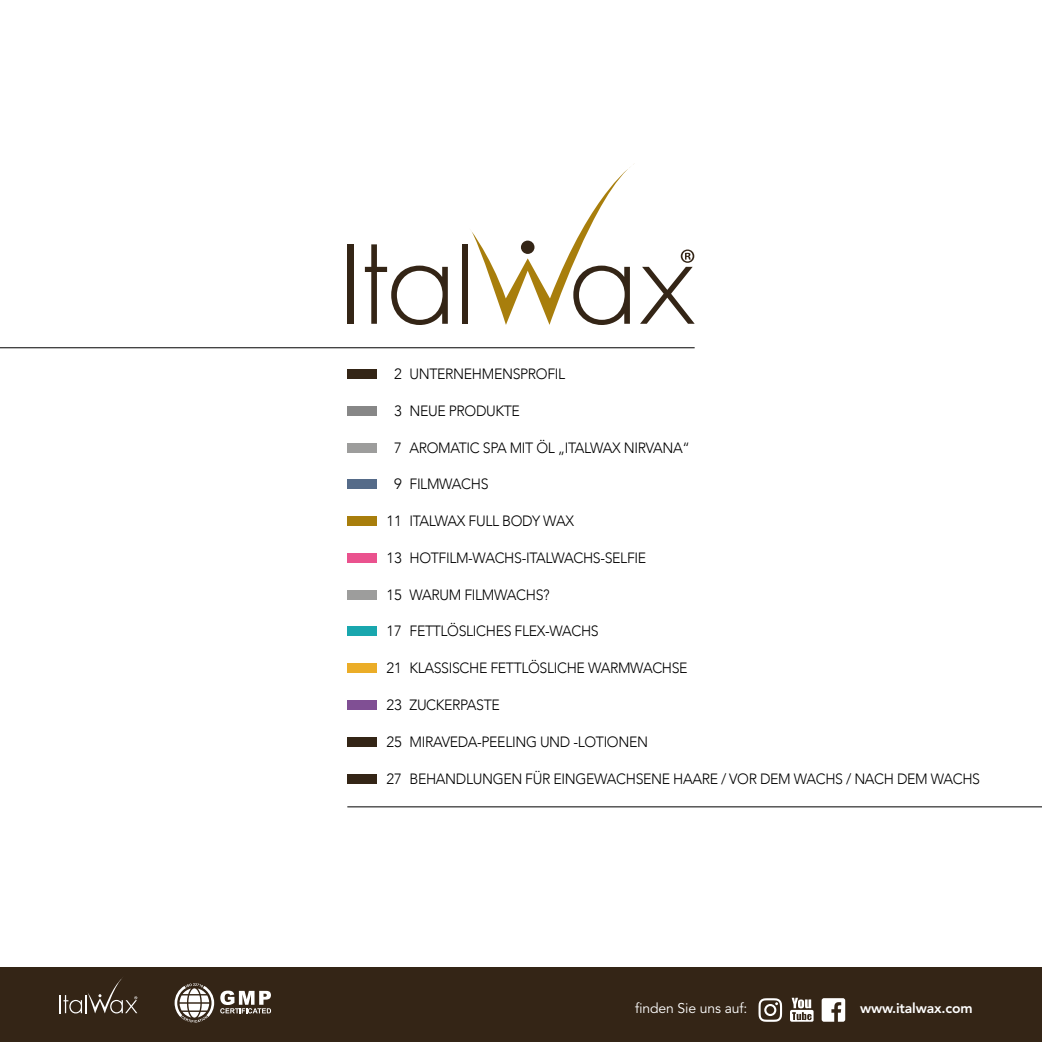
<style>
.page{position:relative;width:1042px;height:1042px;background:#fff}
.page>*{position:absolute;margin:0;border:0;box-sizing:border-box;transform-origin:0 0}
.t1{font:300 14.88px "Avenir";letter-spacing:-.025em;color:#000;scale:.95 1}
.t2{font:300 14.88px "Avenir";letter-spacing:-.025em;color:#000}
.t3{font:14px "Avenir LT Std";letter-spacing:-.01em;color:#fff}
.t4{font:800 14px "Avenir LT Std";letter-spacing:-.01em;color:#fff}
</style>
<div class="page">
<div style="left:0;top:967px;width:1042px;height:75px;background:#342516"></div>
<svg style="left:60px;top:977px;width:77px;height:36px"></svg>
<hr style="left:0;top:347px;width:694px;height:1px;background:#000">
<div style="left:347px;top:244px;width:6px;height:80px;background:#342516"></div>
<svg style="left:365px;top:244px;width:83px;height:81px"></svg>
<div style="left:462px;top:244px;width:6px;height:80px;background:#342516"></div>
<svg style="left:470px;top:163px;width:224px;height:162px"></svg>
<svg style="left:175px;top:983px;width:39px;height:39px"></svg>
<svg style="left:220px;top:990px;width:51px;height:23px"></svg>
<div style="left:347px;top:369px;width:30px;height:10px;background:#342516"></div>
<div style="left:347px;top:479px;width:30px;height:10px;background:#556b89"></div>
<div style="left:347px;top:516px;width:30px;height:10px;background:#a87e0c"></div>
<div style="left:347px;top:553px;width:30px;height:10px;background:#ea528e"></div>
<div style="left:347px;top:590px;width:30px;height:9px;background:#9d9d9c"></div>
<div style="left:347px;top:626px;width:30px;height:10px;background:#19a7ae"></div>
<div style="left:347px;top:663px;width:30px;height:10px;background:#ebad28"></div>
<div style="left:347px;top:737px;width:30px;height:10px;background:#342516"></div>
<div style="left:347px;top:700px;width:30px;height:10px;background:#804f94"></div>
<div style="left:347px;top:406px;width:30px;height:10px;background:#878787"></div>
<div style="left:347px;top:442px;width:30px;height:10px;background:#9d9d9c"></div>
<div style="left:347px;top:773px;width:30px;height:10px;background:#342516"></div>
<hr style="left:347px;top:806px;width:695px;height:1px;background:#000">
<svg style="left:790px;top:998px;width:23px;height:23px"></svg>
<svg style="left:758px;top:998px;width:24px;height:24px"></svg>
<svg style="left:821px;top:998px;width:24px;height:23px"></svg>
<p class="t2" style="left:394px;top:365px;width:9px">2</p>
<p class="t2" style="left:394px;top:402px;width:9px">3</p>
<p class="t2" style="left:394px;top:439px;width:9px">7</p>
<p class="t2" style="left:394px;top:475px;width:9px">9</p>
<p class="t2" style="left:386px;top:512px;width:17px">11</p>
<p class="t2" style="left:386px;top:549px;width:17px">13</p>
<p class="t2" style="left:386px;top:586px;width:17px">15</p>
<p class="t2" style="left:386px;top:622px;width:17px">17</p>
<p class="t2" style="left:386px;top:659px;width:17px">21</p>
<p class="t2" style="left:386px;top:696px;width:17px">23</p>
<p class="t2" style="left:386px;top:733px;width:17px">25</p>
<p class="t2" style="left:386px;top:769px;width:17px">27</p>
<p class="t1" style="left:409px;top:365px;width:165px">UNTERNEHMENSPROFIL</p>
<p class="t1" style="left:409px;top:402px;width:118px">NEUE PRODUKTE</p>
<p class="t1" style="left:409px;top:439px;width:297px">AROMATIC SPA MIT ÖL „ITALWAX NIRVANA“</p>
<p class="t1" style="left:409px;top:475px;width:85px">FILMWACHS</p>
<p class="t1" style="left:409px;top:512px;width:175px">ITALWAX FULL BODY WAX</p>
<p class="t1" style="left:409px;top:549px;width:251px">HOTFILM-WACHS-ITALWACHS-SELFIE</p>
<p class="t1" style="left:409px;top:586px;width:149px">WARUM FILMWACHS?</p>
<p class="t1" style="left:409px;top:622px;width:201px">FETTLÖSLICHES FLEX-WACHS</p>
<p class="t1" style="left:409px;top:659px;width:294px">KLASSISCHE FETTLÖSLICHE WARMWACHSE</p>
<p class="t1" style="left:409px;top:696px;width:97px">ZUCKERPASTE</p>
<p class="t1" style="left:409px;top:733px;width:253px">MIRAVEDA-PEELING UND -LOTIONEN</p>
<p class="t1" style="left:409px;top:769px;width:602px">BEHANDLUNGEN FÜR EINGEWACHSENE HAARE / VOR DEM WACHS / NACH DEM WACHS</p>
<p class="t3" style="left:635px;top:1000px;width:114px">finden Sie uns auf:</p>
<p class="t4" style="left:860px;top:1000px;width:114px">www.italwax.com</p>
</div>
